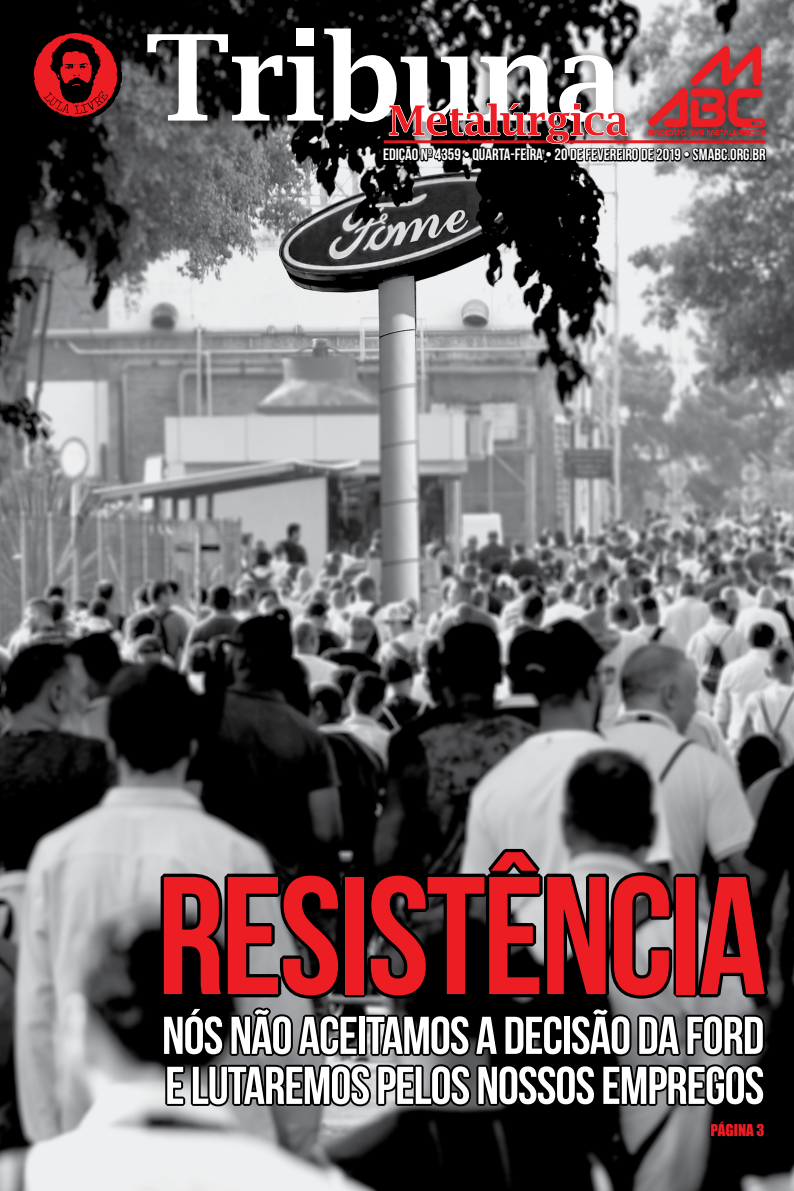
<style>
.page{position:relative;width:794px;height:1191px;background:#fff}
.page>*{position:absolute;margin:0;border:0;box-sizing:border-box;transform-origin:0 0}
.t1{font:167.3px "Bebas Neue";letter-spacing:-.02em;color:#ed1d24}
.t2{font:53px/50px "Bebas Neue";letter-spacing:-.02em;color:#fff}
.t3{font:16.4px "Bebas Neue";color:#fff}
.t4{font:15px "Impact";color:#ed1d24}
</style>
<div class="page">
<img style="left:0;top:0;width:794px;height:1191px">
<div style="left:136px;top:22px;width:635px;height:132px;background:#000;opacity:.3"></div>
<svg style="left:29px;top:28px;width:93px;height:94px;background:#6b1114"></svg>
<svg style="left:147px;top:29px;width:621px;height:158px;background:#766667"></svg>
<svg style="left:157px;top:845px;width:615px;height:297px;background:#353637"></svg>
<p class="t3" style="left:383px;top:146px;width:384px">EDIÇÃO Nº 4359 • QUARTA-FEIRA • 20 DE FEVEREIRO DE 2019 • SMABC.ORG.BR</p>
<h1 class="t1" style="left:157px;top:844px;width:611px">RESISTÊNCIA</h1>
<h2 class="t2" style="left:162px;top:1010px;width:604px">NÓS NÃO ACEITAMOS A DECISÃO DA FORD<br>E LUTAREMOS PELOS NOSSOS EMPREGOS</h2>
<p class="t4" style="left:710px;top:1118px;width:55px">Página 3</p>
</div>
